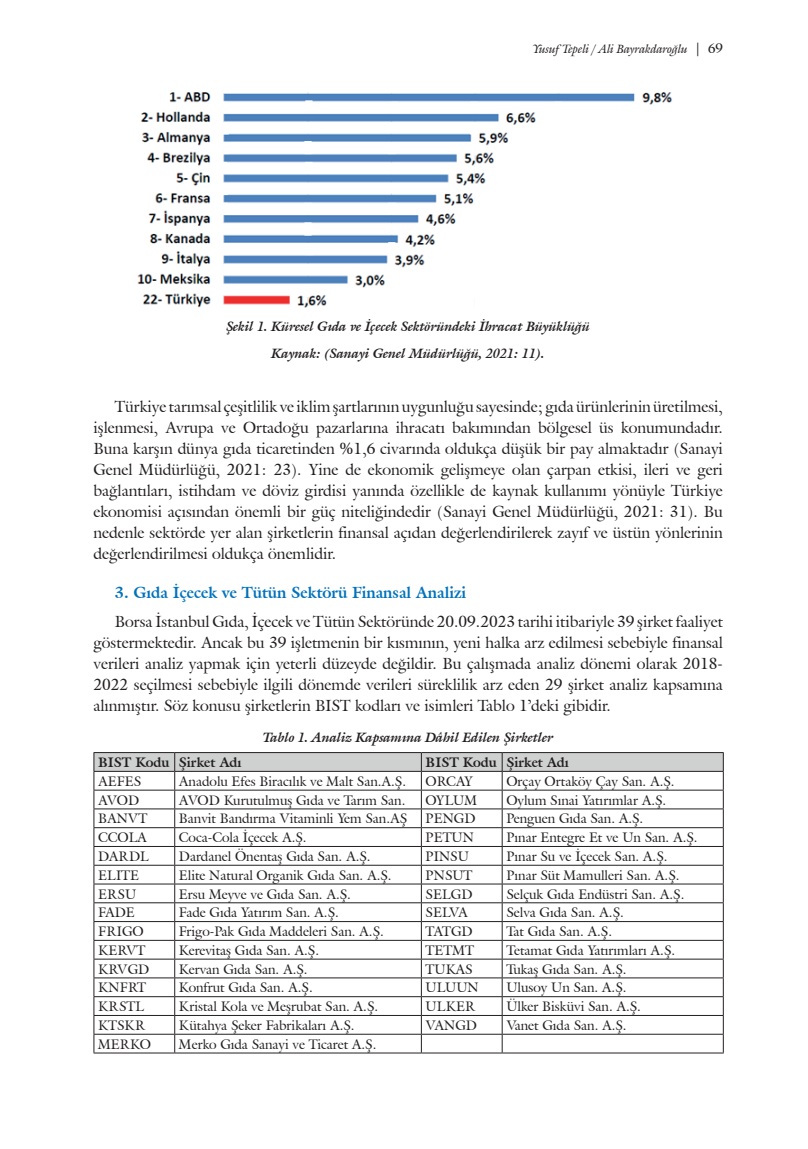
<style>
.page{position:relative;width:808px;height:1149px;background:#fff}
.page>*{position:absolute;margin:0;border:0;box-sizing:border-box;transform-origin:0 0}
.t1{font:15.75px/21px "Galliard IT Cby BT";color:#231f20;text-align:justify}
.t2{font:700 15.75px "Galliard IT Cby BT";color:#0072bc}
.t3{font:13.5px "Galliard IT Cby BT";color:#231f20}
.t4{font:italic 700 13.5px/26.5px "Galliard IT Cby BT";color:#231f20;text-align:center}
.t5{font:700 13.5px "Galliard IT Cby BT";color:#231f20}
.t6{font:italic 12px "Galliard IT Cby BT";color:#231f20}
.s1{font-style:normal;font-size:13.5px}
</style>
<div class="page">
<img style="left:137px;top:92px;width:535px;height:215px">
<hr style="left:94px;top:1052px;width:81px;height:1px;background:#231f20">
<hr style="left:175px;top:1052px;width:246px;height:1px;background:#231f20">
<hr style="left:421px;top:1052px;width:81px;height:1px;background:#231f20">
<hr style="left:502px;top:1052px;width:222px;height:1px;background:#231f20">
<svg style="left:94px;top:752px;width:630px;height:300px"></svg>
<p class="t6" style="left:533px;top:41px;width:192px">Yusuf Tepeli / Ali Bayrakdaroğlu <span class="s1">| 69</span></p>
<p class="t4" style="left:226px;top:312px;width:365px">Şekil 1. Küresel Gıda ve İçecek Sektöründeki İhracat Büyüklüğü<br>Kaynak: (Sanayi Genel Müdürlüğü, 2021: 11).</p>
<p class="t1" style="left:94px;top:396px;width:631px;text-indent:21px">Türkiye tarımsal çeşitlilik ve iklim şartlarının uygunluğu sayesinde; gıda ürünlerinin üretilmesi, işlenmesi, Avrupa ve Ortadoğu pazarlarına ihracatı bakımından bölgesel üs konumundadır.<br>Buna karşın dünya gıda ticaretinden %1,6 civarında oldukça düşük bir pay almaktadır (Sanayi Genel Müdürlüğü, 2021: 23). Yine de ekonomik gelişmeye olan çarpan etkisi, ileri ve geri bağlantıları, istihdam ve döviz girdisi yanında özellikle de kaynak kullanımı yönüyle Türkiye ekonomisi açısından önemli bir güç niteliğindedir (Sanayi Genel Müdürlüğü, 2021: 31). Bu nedenle sektörde yer alan şirketlerin finansal açıdan değerlendirilerek zayıf ve üstün yönlerinin değerlendirilmesi oldukça önemlidir.</p>
<p class="t2" style="left:115px;top:581px;width:353px">3. Gıda İçecek ve Tütün Sektörü Finansal Analizi</p>
<p class="t1" style="left:94px;top:610px;width:631px;text-indent:21px">Borsa İstanbul Gıda, İçecek ve Tütün Sektöründe 20.09.2023 tarihi itibariyle 39 şirket faaliyet göstermektedir. Ancak bu 39 işletmenin bir kısmının, yeni halka arz edilmesi sebebiyle finansal verileri analiz yapmak için yeterli düzeyde değildir. Bu çalışmada analiz dönemi olarak 2018- 2022 seçilmesi sebebiyle ilgili dönemde verileri süreklilik arz eden 29 şirket analiz kapsamına alınmıştır. Söz konusu şirketlerin BIST kodları ve isimleri Tablo 1’deki gibidir.</p>
<p class="t4" style="left:263px;top:723px;width:292px">Tablo 1. Analiz Kapsamına Dâhil Edilen Şirketler</p>
<p class="t5" style="left:98px;top:753px;width:145px">BIST Kodu Şirket Adı</p>
<p class="t5" style="left:426px;top:753px;width:145px">BIST Kodu Şirket Adı</p>
<p class="t3" style="left:98px;top:772px;width:45px">AEFES</p>
<p class="t3" style="left:179px;top:772px;width:229px">Anadolu Efes Biracılık ve Malt San.A.Ş.</p>
<p class="t3" style="left:426px;top:772px;width:49px">ORCAY</p>
<p class="t3" style="left:506px;top:772px;width:170px">Orçay Ortaköy Çay San. A.Ş.</p>
<p class="t3" style="left:98px;top:790px;width:42px">AVOD</p>
<p class="t3" style="left:179px;top:790px;width:228px">AVOD Kurutulmuş Gıda ve Tarım San.</p>
<p class="t3" style="left:426px;top:790px;width:53px">OYLUM</p>
<p class="t3" style="left:506px;top:790px;width:161px">Oylum Sınai Yatırımlar A.Ş.</p>
<p class="t3" style="left:98px;top:809px;width:51px">BANVT</p>
<p class="t3" style="left:179px;top:809px;width:230px">Banvit Bandırma Vitaminli Yem San.AŞ</p>
<p class="t3" style="left:426px;top:809px;width:51px">PENGD</p>
<p class="t3" style="left:506px;top:809px;width:138px">Penguen Gıda San. A.Ş.</p>
<p class="t3" style="left:98px;top:828px;width:50px">CCOLA</p>
<p class="t3" style="left:179px;top:828px;width:129px">Coca-Cola İçecek A.Ş.</p>
<p class="t3" style="left:426px;top:828px;width:50px">PETUN</p>
<p class="t3" style="left:506px;top:828px;width:193px">Pınar Entegre Et ve Un San. A.Ş.</p>
<p class="t3" style="left:98px;top:847px;width:52px">DARDL</p>
<p class="t3" style="left:179px;top:847px;width:193px">Dardanel Önentaş Gıda San. A.Ş.</p>
<p class="t3" style="left:426px;top:847px;width:45px">PINSU</p>
<p class="t3" style="left:506px;top:847px;width:163px">Pınar Su ve İçecek San. A.Ş.</p>
<p class="t3" style="left:98px;top:866px;width:42px">ELITE</p>
<p class="t3" style="left:179px;top:866px;width:214px">Elite Natural Organik Gıda San. A.Ş.</p>
<p class="t3" style="left:426px;top:866px;width:48px">PNSUT</p>
<p class="t3" style="left:506px;top:866px;width:175px">Pınar Süt Mamulleri San. A.Ş.</p>
<p class="t3" style="left:98px;top:884px;width:40px">ERSU</p>
<p class="t3" style="left:179px;top:884px;width:174px">Ersu Meyve ve Gıda San. A.Ş.</p>
<p class="t3" style="left:426px;top:884px;width:48px">SELGD</p>
<p class="t3" style="left:506px;top:884px;width:179px">Selçuk Gıda Endüstri San. A.Ş.</p>
<p class="t3" style="left:98px;top:903px;width:38px">FADE</p>
<p class="t3" style="left:179px;top:903px;width:161px">Fade Gıda Yatırım San. A.Ş.</p>
<p class="t3" style="left:426px;top:903px;width:44px">SELVA</p>
<p class="t3" style="left:506px;top:903px;width:119px">Selva Gıda San. A.Ş.</p>
<p class="t3" style="left:98px;top:922px;width:47px">FRIGO</p>
<p class="t3" style="left:179px;top:922px;width:206px">Frigo-Pak Gıda Maddeleri San. A.Ş.</p>
<p class="t3" style="left:426px;top:922px;width:49px">TATGD</p>
<p class="t3" style="left:506px;top:922px;width:107px">Tat Gıda San. A.Ş.</p>
<p class="t3" style="left:98px;top:941px;width:49px">KERVT</p>
<p class="t3" style="left:179px;top:941px;width:142px">Kerevitaş Gıda San. A.Ş.</p>
<p class="t3" style="left:426px;top:941px;width:50px">TETMT</p>
<p class="t3" style="left:506px;top:941px;width:170px">Tetamat Gıda Yatırımları A.Ş.</p>
<p class="t3" style="left:98px;top:959px;width:53px">KRVGD</p>
<p class="t3" style="left:179px;top:959px;width:130px">Kervan Gıda San. A.Ş.</p>
<p class="t3" style="left:426px;top:959px;width:48px">TUKAS</p>
<p class="t3" style="left:506px;top:959px;width:122px">Tukaş Gıda San. A.Ş.</p>
<p class="t3" style="left:98px;top:978px;width:49px">KNFRT</p>
<p class="t3" style="left:179px;top:978px;width:135px">Konfrut Gıda San. A.Ş.</p>
<p class="t3" style="left:426px;top:978px;width:55px">ULUUN</p>
<p class="t3" style="left:506px;top:978px;width:122px">Ulusoy Un San. A.Ş.</p>
<p class="t3" style="left:98px;top:997px;width:48px">KRSTL</p>
<p class="t3" style="left:179px;top:997px;width:201px">Kristal Kola ve Meşrubat San. A.Ş.</p>
<p class="t3" style="left:426px;top:997px;width:51px">ULKER</p>
<p class="t3" style="left:506px;top:997px;width:136px">Ülker Bisküvi San. A.Ş.</p>
<p class="t3" style="left:98px;top:1016px;width:49px">KTSKR</p>
<p class="t3" style="left:179px;top:1016px;width:177px">Kütahya Şeker Fabrikaları A.Ş.</p>
<p class="t3" style="left:426px;top:1016px;width:53px">VANGD</p>
<p class="t3" style="left:506px;top:1016px;width:122px">Vanet Gıda San. A.Ş.</p>
<p class="t3" style="left:98px;top:1034px;width:54px">MERKO</p>
<p class="t3" style="left:179px;top:1034px;width:199px">Merko Gıda Sanayi ve Ticaret A.Ş.</p>
</div>
